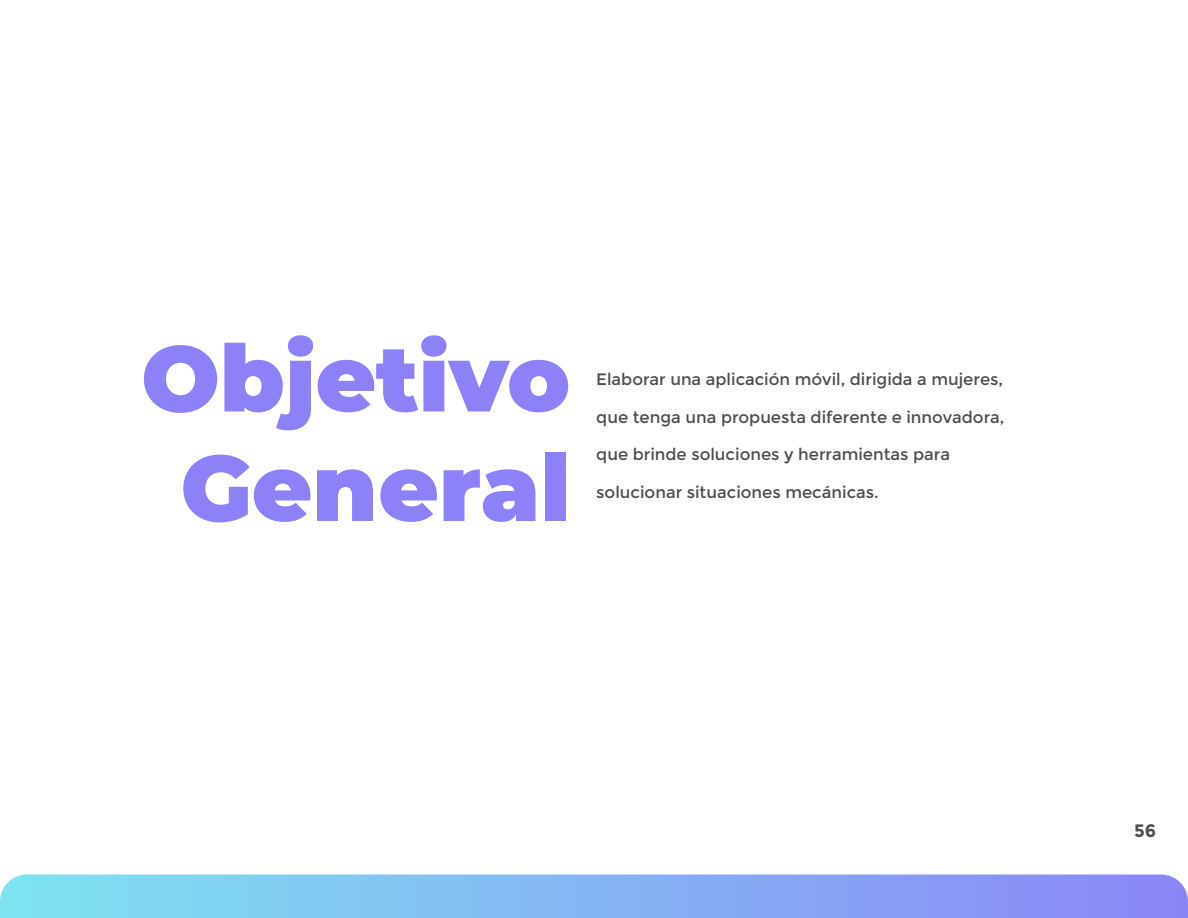
<style>
.page{position:relative;width:1188px;height:918px;background:#fff}
.page>*{position:absolute;margin:0;border:0;box-sizing:border-box;transform-origin:0 0}
.t1{font:900 92.7px/109.5px "Montserrat";color:#8c81f7;text-align:center}
.t2{font:700 18px "Montserrat";color:#4d4d4d}
.t3{font:16.5px "Montserrat";color:#4d4d4d}
</style>
<div class="page">
<svg style="left:0;top:874px;width:1188px;height:44px;background:#86b6f3"></svg>
<h1 class="t1" style="left:141px;top:318px;width:430px">Objetivo<br>General</h1>
<p class="t3" style="left:596px;top:370px;width:408px">Elaborar una aplicación móvil, dirigida a mujeres,</p>
<p class="t3" style="left:596px;top:407px;width:410px">que tenga una propuesta diferente e innovadora,</p>
<p class="t3" style="left:596px;top:445px;width:355px">que brinde soluciones y herramientas para</p>
<p class="t3" style="left:596px;top:482px;width:284px">solucionar situaciones mecánicas.</p>
<p class="t2" style="left:1134px;top:820px;width:24px">56</p>
</div>
